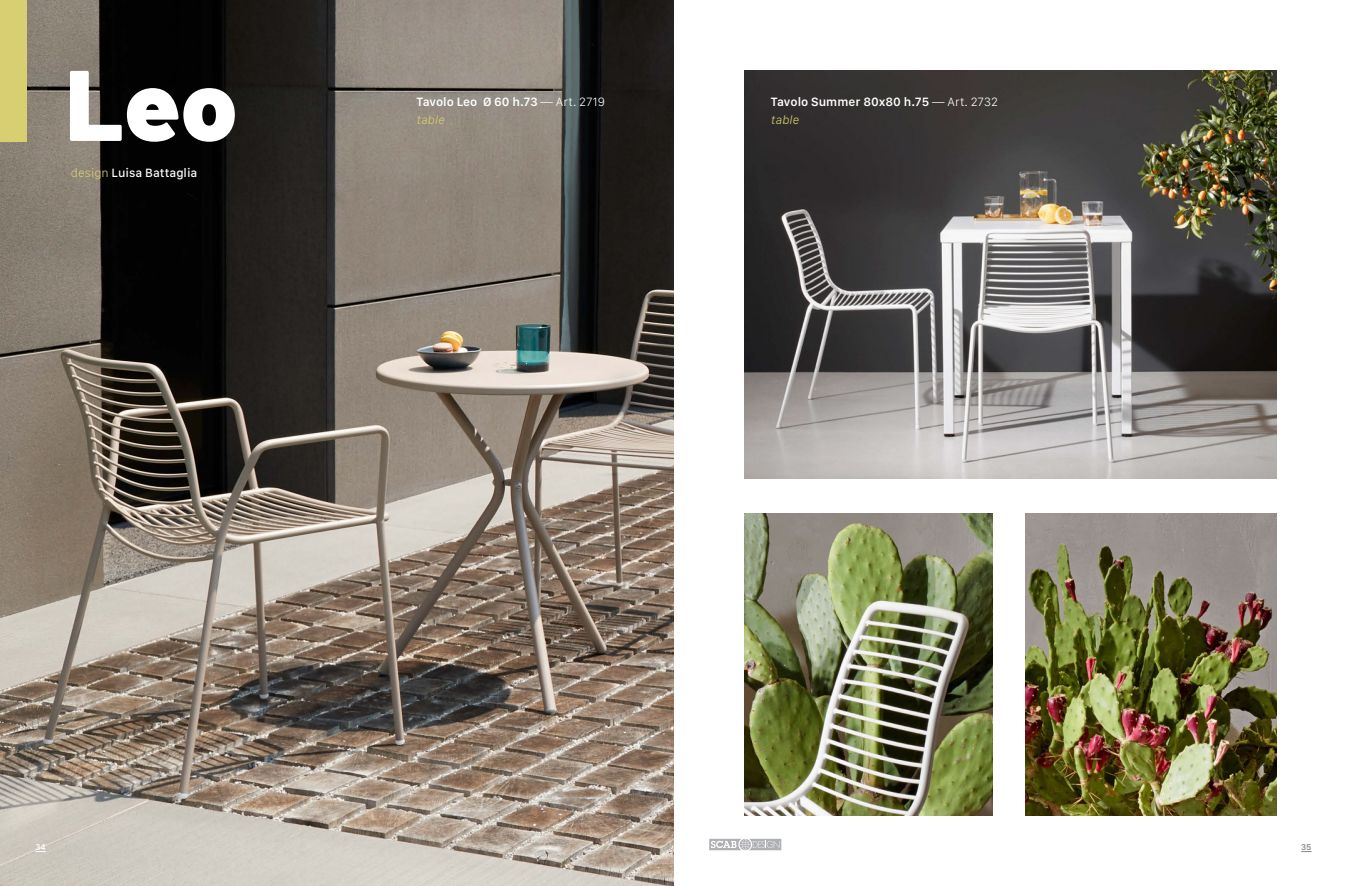
<style>
.page{position:relative;width:1347px;height:886px;background:#fff}
.page>*{position:absolute;margin:0;border:0;box-sizing:border-box;transform-origin:0 0}
.t1{font:600 12.5px "San Francisco Text";color:#fff}
.t2{font:500 12.5px "San Francisco Text";color:#fff}
.t3{font:italic 300 12.5px "San Francisco Text";color:#d8cf72}
.t4{font:600 8.75px "San Francisco Text";color:#878787}
.t5{font:600 8.75px "San Francisco Text";color:#fff}
.s1{font-weight:300;color:#d8cf72}
.s2{font-weight:300}
</style>
<div class="page">
<div style="left:708px;top:837px;width:74px;height:14px;background:#f0f0f1"></div>
<svg style="left:709px;top:839px;width:72px;height:11px"></svg>
<img style="left:0;top:0;width:673px;height:886px">
<img style="left:744px;top:71px;width:532px;height:407px">
<img style="left:744px;top:514px;width:248px;height:301px">
<img style="left:1025px;top:514px;width:251px;height:301px">
<svg style="left:70px;top:71px;width:165px;height:71px"></svg>
<div style="left:0;top:0;width:27px;height:142px;background:#d8cf72"></div>
<p class="t2" style="left:71px;top:165px;width:128px"><span class="s1">design</span> Luisa Battaglia</p>
<p class="t1" style="left:416px;top:94px;width:190px">Tavolo Leo Ø 60 h.73 <span class="s2">— Art. 2719</span></p>
<p class="t3" style="left:416px;top:112px;width:30px">table</p>
<p class="t1" style="left:771px;top:94px;width:228px">Tavolo Summer 80x80 h.75 <span class="s2">— Art. 2732</span></p>
<p class="t3" style="left:771px;top:112px;width:30px">table</p>
<p class="t5" style="left:35px;top:842px;width:12px">34</p>
<p class="t4" style="left:1301px;top:842px;width:12px">35</p>
</div>
